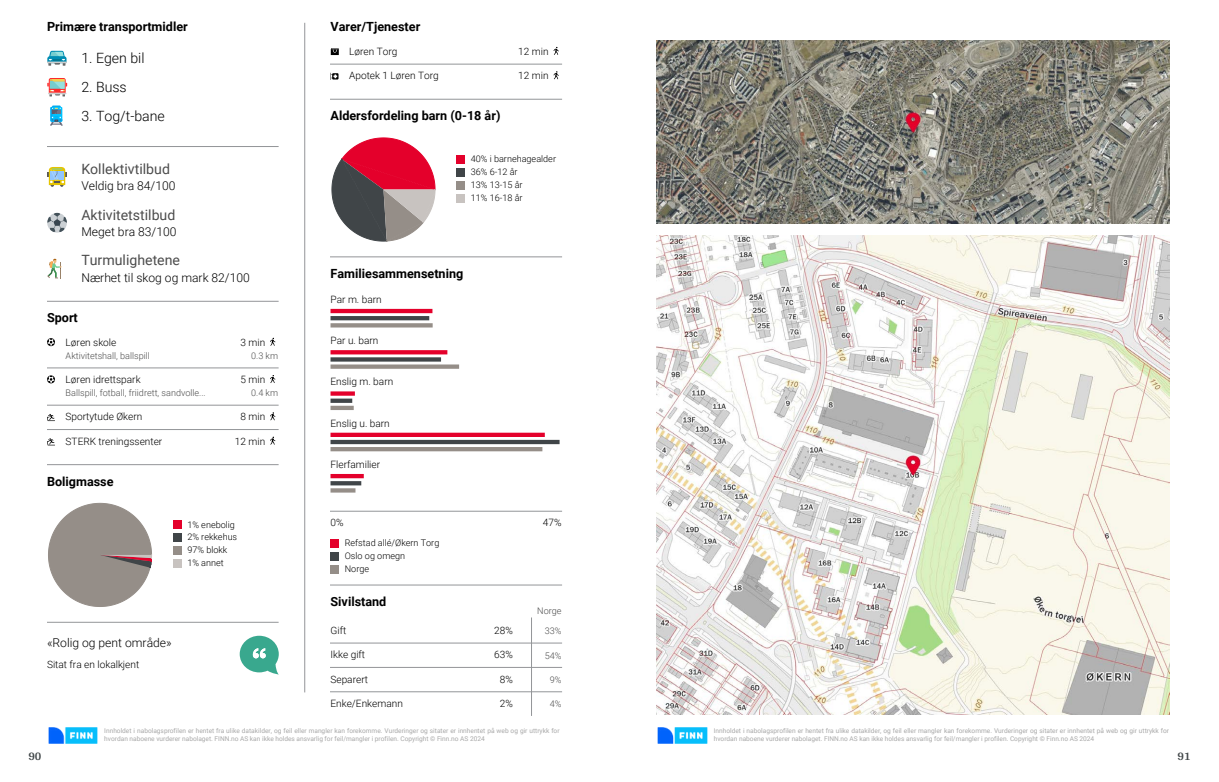
<style>
.page{position:relative;width:1219px;height:782px;background:#fff}
.page>*{position:absolute;margin:0;border:0;box-sizing:border-box;transform-origin:0 0}
.t1{font:14.1px "Roboto";color:#4c4c4c}
.t2{font:300 14.1px "Roboto";color:#000}
.t3{font:700 12.6px "Roboto";color:#000}
.t4{font:300 12.1px "Roboto";color:#000}
.t5{font:700 12px "Arya";color:#414749}
.t6{font:300 10.1px "Roboto";color:#000}
.t7{font:300 9.1px/12.9px "Roboto";color:#000}
.t8{font:300 9.1px "Roboto";color:#4c4c4c}
.t9{font:6.6px/8.6px "Roboto";color:#a8a8a8}
</style>
<div class="page">
<hr style="left:304px;top:23px;width:1px;height:668px;background:#939598">
<svg style="left:47px;top:51px;width:20px;height:15px"></svg>
<svg style="left:47px;top:78px;width:20px;height:18px"></svg>
<svg style="left:50px;top:105px;width:13px;height:20px"></svg>
<hr style="left:47px;top:146px;width:231px;height:1px;background:#939598">
<svg style="left:47px;top:167px;width:20px;height:20px"></svg>
<svg style="left:47px;top:213px;width:20px;height:19px"></svg>
<svg style="left:47px;top:259px;width:15px;height:19px"></svg>
<hr style="left:47px;top:301px;width:231px;height:1px;background:#939598">
<svg style="left:47px;top:338px;width:8px;height:8px"></svg>
<svg style="left:270px;top:337px;width:5px;height:8px"></svg>
<hr style="left:47px;top:367px;width:231px;height:1px;background:#939598">
<svg style="left:47px;top:375px;width:8px;height:8px"></svg>
<svg style="left:270px;top:375px;width:5px;height:8px"></svg>
<hr style="left:47px;top:405px;width:231px;height:1px;background:#939598">
<svg style="left:47px;top:414px;width:8px;height:7px"></svg>
<svg style="left:270px;top:412px;width:5px;height:8px"></svg>
<hr style="left:47px;top:429px;width:231px;height:1px;background:#939598">
<svg style="left:47px;top:438px;width:8px;height:7px"></svg>
<svg style="left:270px;top:436px;width:5px;height:8px"></svg>
<hr style="left:47px;top:464px;width:231px;height:1px;background:#939598">
<svg style="left:48px;top:502px;width:104px;height:104px"></svg>
<div style="left:173px;top:520px;width:9px;height:9px;background:#e4002b"></div>
<div style="left:173px;top:533px;width:9px;height:8px;background:#404548"></div>
<div style="left:173px;top:546px;width:9px;height:8px;background:#958e88"></div>
<div style="left:173px;top:559px;width:9px;height:8px;background:#c8c3c0"></div>
<hr style="left:47px;top:621px;width:231px;height:1px;background:#939598">
<svg style="left:240px;top:635px;width:39px;height:39px"></svg>
<svg style="left:331px;top:48px;width:8px;height:7px"></svg>
<svg style="left:553px;top:47px;width:6px;height:8px"></svg>
<hr style="left:330px;top:64px;width:232px;height:1px;background:#939598">
<svg style="left:330px;top:73px;width:8px;height:7px"></svg>
<svg style="left:553px;top:71px;width:6px;height:8px"></svg>
<hr style="left:330px;top:99px;width:232px;height:1px;background:#939598">
<svg style="left:331px;top:137px;width:104px;height:104px"></svg>
<div style="left:456px;top:155px;width:9px;height:9px;background:#e4002b"></div>
<div style="left:456px;top:168px;width:9px;height:8px;background:#404548"></div>
<div style="left:456px;top:181px;width:9px;height:8px;background:#958e88"></div>
<div style="left:456px;top:194px;width:9px;height:8px;background:#c8c3c0"></div>
<hr style="left:330px;top:256px;width:232px;height:1px;background:#939598">
<hr style="left:330px;top:309px;width:102px;height:4px;background:#e4002b">
<hr style="left:330px;top:316px;width:99px;height:4px;background:#404548">
<svg style="left:330px;top:323px;width:103px;height:4px"></svg>
<svg style="left:330px;top:350px;width:117px;height:4px"></svg>
<svg style="left:330px;top:357px;width:111px;height:4px"></svg>
<svg style="left:330px;top:364px;width:129px;height:4px"></svg>
<svg style="left:330px;top:391px;width:25px;height:4px"></svg>
<svg style="left:330px;top:398px;width:22px;height:4px"></svg>
<div style="left:330px;top:405px;width:24px;height:5px;background:#958e88"></div>
<div style="left:330px;top:432px;width:215px;height:5px;background:#e4002b"></div>
<div style="left:330px;top:439px;width:230px;height:5px;background:#404548"></div>
<hr style="left:330px;top:447px;width:212px;height:4px;background:#958e88">
<hr style="left:330px;top:474px;width:34px;height:4px;background:#e4002b">
<svg style="left:330px;top:481px;width:31px;height:4px"></svg>
<svg style="left:330px;top:488px;width:25px;height:4px"></svg>
<hr style="left:330px;top:511px;width:232px;height:1px;background:#939598">
<div style="left:330px;top:539px;width:9px;height:8px;background:#e4002b"></div>
<div style="left:330px;top:552px;width:9px;height:8px;background:#404548"></div>
<div style="left:330px;top:564px;width:9px;height:9px;background:#958e88"></div>
<hr style="left:330px;top:584px;width:232px;height:1px;background:#939598">
<hr style="left:531px;top:617px;width:1px;height:98px;background:#939598">
<hr style="left:330px;top:642px;width:232px;height:1px;background:#939598">
<hr style="left:330px;top:667px;width:232px;height:1px;background:#939598">
<hr style="left:330px;top:691px;width:232px;height:1px;background:#939598">
<img style="left:48px;top:727px;width:50px;height:16px">
<img style="left:656px;top:40px;width:513px;height:184px">
<img style="left:656px;top:235px;width:513px;height:479px">
<img style="left:657px;top:727px;width:51px;height:16px">
<h2 class="t3" style="left:47px;top:18px;width:142px">Primære transportmidler</h2>
<h1 class="t2" style="left:81px;top:48px;width:65px">1. Egen bil</h1>
<h1 class="t2" style="left:81px;top:77px;width:47px">2. Buss</h1>
<h1 class="t2" style="left:81px;top:106px;width:85px">3. Tog/t-bane</h1>
<h1 class="t1" style="left:81px;top:159px;width:90px">Kollektivtilbud</h1>
<h3 class="t4" style="left:81px;top:177px;width:96px">Veldig bra 84/100</h3>
<h1 class="t1" style="left:81px;top:204px;width:95px">Aktivitetstilbud</h1>
<h3 class="t4" style="left:81px;top:223px;width:97px">Meget bra 83/100</h3>
<h1 class="t1" style="left:81px;top:250px;width:100px">Turmulighetene</h1>
<h3 class="t4" style="left:81px;top:269px;width:170px">Nærhet til skog og mark 82/100</h3>
<h2 class="t3" style="left:47px;top:309px;width:32px">Sport</h2>
<h3 class="t6" style="left:66px;top:335px;width:52px">Løren skole</h3>
<h3 class="t6" style="left:240px;top:335px;width:26px">3 min</h3>
<h3 class="t8" style="left:66px;top:349px;width:86px">Aktivitetshall, ballspill</h3>
<h3 class="t8" style="left:251px;top:349px;width:28px">0.3 km</h3>
<h3 class="t6" style="left:66px;top:372px;width:77px">Løren idrettspark</h3>
<h3 class="t6" style="left:240px;top:372px;width:26px">5 min</h3>
<h3 class="t8" style="left:66px;top:386px;width:142px">Ballspill, fotball, friidrett, sandvolle...</h3>
<h3 class="t8" style="left:251px;top:386px;width:28px">0.4 km</h3>
<h3 class="t6" style="left:66px;top:409px;width:78px">Sportytude Økern</h3>
<h3 class="t6" style="left:240px;top:409px;width:26px">8 min</h3>
<h3 class="t6" style="left:66px;top:434px;width:98px">STERK treningssenter</h3>
<h3 class="t6" style="left:235px;top:434px;width:32px">12 min</h3>
<h2 class="t3" style="left:47px;top:472px;width:68px">Boligmasse</h2>
<h3 class="t7" style="left:187px;top:517px;width:51px">1% enebolig<br>2% rekkehus<br>97% blokk<br>1% annet</h3>
<h2 class="t3" style="left:330px;top:18px;width:91px">Varer/Tjenester</h2>
<h3 class="t6" style="left:349px;top:44px;width:50px">Løren Torg</h3>
<h3 class="t6" style="left:518px;top:44px;width:32px">12 min</h3>
<h3 class="t6" style="left:349px;top:69px;width:91px">Apotek 1 Løren Torg</h3>
<h3 class="t6" style="left:518px;top:69px;width:32px">12 min</h3>
<h2 class="t3" style="left:330px;top:107px;width:171px">Aldersfordeling barn (0-18 år)</h2>
<h3 class="t7" style="left:471px;top:152px;width:87px">40% i barnehagealder<br>36% 6-12 år<br>13% 13-15 år<br>11% 16-18 år</h3>
<h2 class="t3" style="left:330px;top:264px;width:134px">Familiesammensetning</h2>
<h3 class="t6" style="left:330px;top:292px;width:53px">Par m. barn</h3>
<h3 class="t6" style="left:330px;top:333px;width:49px">Par u. barn</h3>
<h3 class="t6" style="left:330px;top:374px;width:64px">Enslig m. barn</h3>
<h3 class="t6" style="left:330px;top:416px;width:61px">Enslig u. barn</h3>
<h3 class="t6" style="left:330px;top:457px;width:51px">Flerfamilier</h3>
<h3 class="t6" style="left:330px;top:515px;width:15px">0%</h3>
<h3 class="t6" style="left:543px;top:515px;width:20px">47%</h3>
<h3 class="t7" style="left:345px;top:536px;width:96px">Refstad allé/Økern Torg<br>Oslo og omegn<br>Norge</h3>
<h2 class="t3" style="left:330px;top:592px;width:57px">Sivilstand</h2>
<h3 class="t8" style="left:537px;top:604px;width:26px">Norge</h3>
<h3 class="t6" style="left:330px;top:623px;width:17px">Gift</h3>
<h3 class="t6" style="left:494px;top:623px;width:20px">28%</h3>
<h3 class="t8" style="left:545px;top:624px;width:18px">33%</h3>
<h3 class="t6" style="left:330px;top:647px;width:36px">Ikke gift</h3>
<h3 class="t6" style="left:494px;top:647px;width:20px">63%</h3>
<h3 class="t8" style="left:545px;top:648px;width:18px">54%</h3>
<h3 class="t6" style="left:330px;top:671px;width:39px">Separert</h3>
<h3 class="t6" style="left:500px;top:671px;width:15px">8%</h3>
<h3 class="t8" style="left:550px;top:673px;width:13px">9%</h3>
<h3 class="t6" style="left:330px;top:696px;width:74px">Enke/Enkemann</h3>
<h3 class="t6" style="left:500px;top:696px;width:15px">2%</h3>
<h3 class="t8" style="left:550px;top:697px;width:13px">4%</h3>
<p class="t9" style="left:104px;top:725px;width:457px">Innholdet i nabolagsprofilen er hentet fra ulike datakilder, og feil eller mangler kan forekomme. Vurderinger og sitater er innhentet på web og gir uttrykk for hvordan naboene vurderer nabolaget. FINN.no AS kan ikke holdes ansvarlig for feil/mangler i profilen. Copyright © Finn.no AS 2024</p>
<h3 class="t4" style="left:47px;top:634px;width:126px">«Rolig og pent område»</h3>
<h3 class="t6" style="left:47px;top:657px;width:94px">Sitat fra en lokalkjent</h3>
<h3 class="t5" style="left:28px;top:749px;width:15px">90</h3>
<p class="t9" style="left:714px;top:725px;width:457px">Innholdet i nabolagsprofilen er hentet fra ulike datakilder, og feil eller mangler kan forekomme. Vurderinger og sitater er innhentet på web og gir uttrykk for hvordan naboene vurderer nabolaget. FINN.no AS kan ikke holdes ansvarlig for feil/mangler i profilen. Copyright © Finn.no AS 2024</p>
<h3 class="t5" style="left:1177px;top:749px;width:15px">91</h3>
</div>
